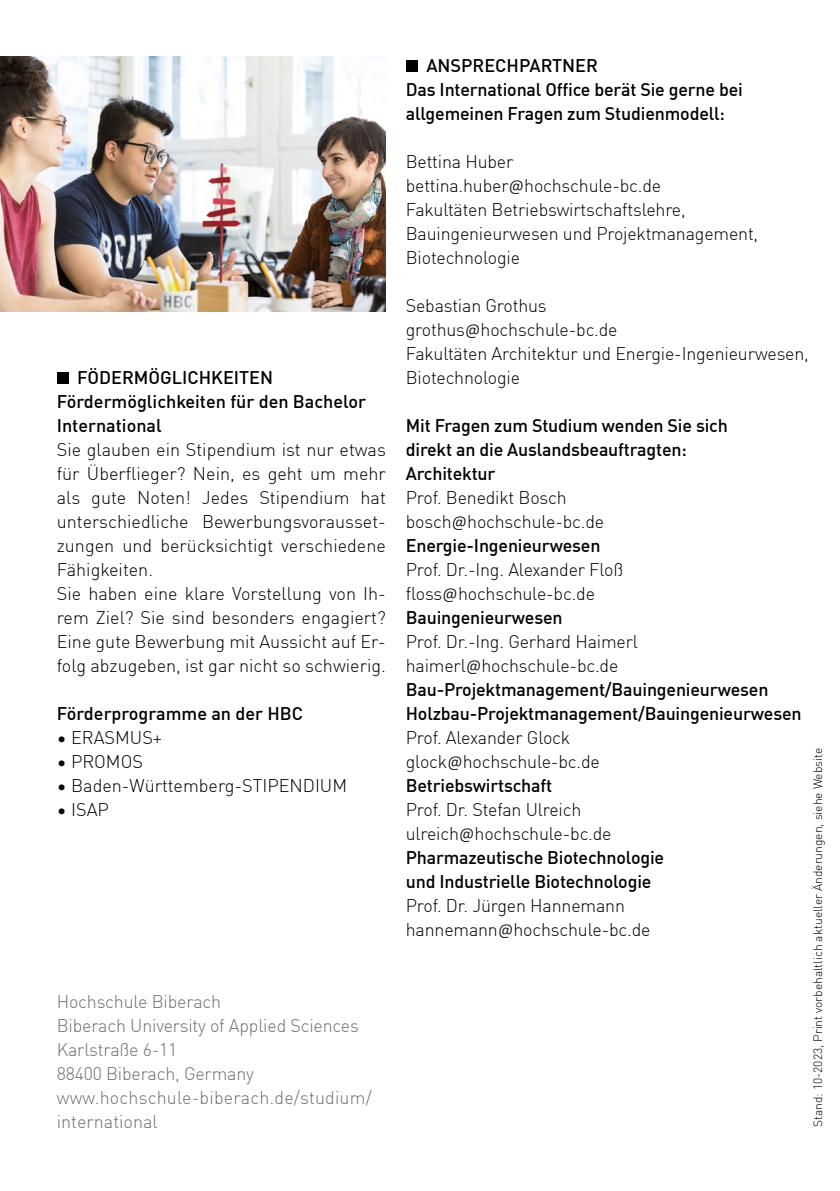
<style>
.page{position:relative;width:840px;height:1191px;background:#fff}
.page>*{position:absolute;margin:0;border:0;box-sizing:border-box;transform-origin:0 0}
.t1{font:300 18px/24px "DIN Offc Pro";letter-spacing:-.01em;color:#000}
.t2{font:500 18px/24px "DIN Offc Pro";letter-spacing:-.01em;color:#000}
.t3{font:300 18px/24px "DIN Offc Pro";letter-spacing:-.01em;color:#706f6f}
.t4{font:300 12px "DIN Offc Pro";color:#000}
.s1{font-family:"Calibri"}
.s2{font-weight:500}
.s3{font-weight:300}
.s4{font-family:"Calibri";font-weight:300}
</style>
<div class="page">
<div style="left:405px;top:60px;width:12px;height:12px;background:#000"></div>
<div style="left:57px;top:372px;width:12px;height:12px;background:#000"></div>
<img style="left:0;top:56px;width:386px;height:256px">
<p class="t2" style="left:57px;top:365px;width:311px;text-indent:21px">FÖDERMÖGLICHKEITEN<br>Fördermöglichkeiten für den Bachelor<br>International</p>
<p class="t1" style="left:57px;top:437px;width:330px">Sie glauben ein Stipendium ist nur etwas für Überflieger? Nein, es geht um mehr als gute Noten! Jedes Stipendium hat unterschiedliche Bewerbungsvorausset&shy;zungen und berücksichtigt verschiedene Fähigkeiten.<br>Sie haben eine klare Vorstellung von Ih&shy;rem Ziel? Sie sind besonders engagiert?<br>Eine gute Bewerbung mit Aussicht auf Er&shy;folg abzugeben, ist gar nicht so schwierig.</p>
<p class="t2" style="left:57px;top:701px;width:248px">Förderprogramme an der HBC</p>
<p class="t1" style="left:57px;top:725px;width:107px">• ERASMUS+</p>
<p class="t1" style="left:57px;top:749px;width:88px">• PROMOS</p>
<p class="t1" style="left:57px;top:773px;width:292px">• Baden-Württemberg-STIPENDIUM</p>
<p class="t1" style="left:57px;top:797px;width:54px">• ISAP</p>
<p class="t3" style="left:57px;top:989px;width:316px">Hochschule Biberach<br>Biberach University of Applied Sciences<br>Karlstraße 6-11<br>88400 Biberach, Germany www.hochschule-biberach.de/studium/ international</p>
<p class="t2" style="left:405px;top:53px;width:338px;text-indent:21px">ANSPRECHPARTNER<br>Das International Office berät Sie gerne bei allgemeinen Fragen zum Studienmodell:</p>
<p class="t1" style="left:405px;top:149px;width:354px">Bettina Huber bettina.huber<span class="s1">@</span>hochschule-bc.de<br>Fakultäten Betriebswirtschaftslehre,<br>Bauingenieurwesen und Projektmanagement,<br>Biotechnologie</p>
<p class="t1" style="left:405px;top:293px;width:404px">Sebastian Grothus<br>grothus<span class="s1">@</span>hochschule-bc.de<br>Fakultäten Architektur und Energie-Ingenieurwesen,<br>Biotechnologie</p>
<p class="t2" style="left:405px;top:413px;width:323px">Mit Fragen zum Studium wenden Sie sich direkt an die Auslandsbeauftragten:<br>Architektur</p>
<p class="t1" style="left:405px;top:485px;width:200px">Prof. Benedikt Bosch bosch<span class="s1">@</span>hochschule-bc.de<br><span class="s2">Energie-Ingenieurwesen</span></p>
<p class="t1" style="left:405px;top:557px;width:219px">Prof. Dr.-Ing. Alexander Floß floss<span class="s1">@</span>hochschule-bc.de<br><span class="s2">Bauingenieurwesen</span></p>
<p class="t2" style="left:405px;top:629px;width:397px"><span class="s3">Prof. Dr.-Ing. Gerhard Haimerl haimerl</span><span class="s4">@</span><span class="s3">hochschule-bc.de </span>Bau-Projektmanagement/Bauingenieurwesen Holzbau-Projektmanagement/Bauingenieurwesen</p>
<p class="t1" style="left:405px;top:725px;width:195px">Prof. Alexander Glock glock<span class="s1">@</span>hochschule-bc.de<br><span class="s2">Betriebswirtschaft</span></p>
<p class="t2" style="left:405px;top:797px;width:260px"><span class="s3">Prof. Dr. Stefan Ulreich ulreich</span><span class="s4">@</span><span class="s3">hochschule-bc.de<br></span>Pharmazeutische Biotechnologie und Industrielle Biotechnologie</p>
<p class="t1" style="left:405px;top:893px;width:246px">Prof. Dr. Jürgen Hannemann hannemann<span class="s1">@</span>hochschule-bc.de</p>
<p class="t4" style="left:809px;top:1127px;width:381px;rotate:-90deg">Stand: 10-2023, Print vorbehaltlich aktueller Änderungen, siehe Website</p>
</div>
